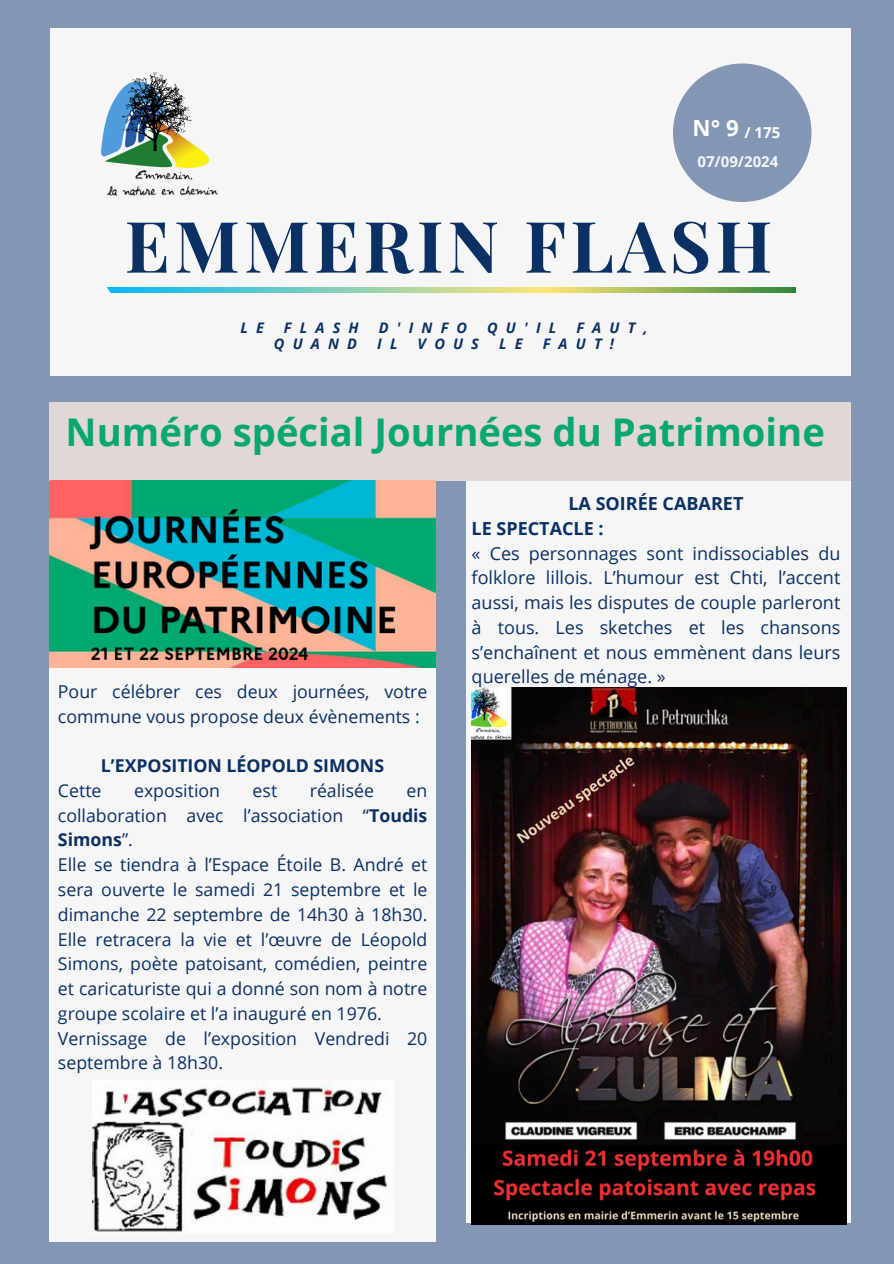
<style>
.page{position:relative;width:894px;height:1264px;background:#fff}
.page>*{position:absolute;margin:0;border:0;box-sizing:border-box;transform-origin:0 0}
.t1{font:700 70.95px "Playfair Display";letter-spacing:.06em;color:#0a3064}
.t2{font:700 38.25px "Open Sans";color:#08a871}
.t3{font:700 22.35px "Open Sans";color:#fff}
.t4{font:18px/24.8px "Open Sans";color:#0a3064}
.t5{font:17.7px/24.8px "Open Sans";color:#0a3064}
.t6{font:700 17.7px/24.8px "Open Sans";color:#0a3064}
.t7{font:700 15px "Open Sans";color:#f6f6f6}
.t8{font:700 15px "Open Sans";color:#fff}
.t9{font:italic 700 14.55px "Open Sans";letter-spacing:.56em;color:#0a3064}
.s1{font-weight:400}
.s2{font-weight:700}
</style>
<div class="page">
<div style="left:0;top:0;width:893px;height:1263px;background:#8396b4"></div>
<div style="left:50px;top:28px;width:800px;height:348px;background:#f6f6f6"></div>
<div style="left:672px;top:63px;width:139px;height:139px;background:#8396b4;border-radius:50%"></div>
<img style="left:101px;top:72px;width:117px;height:124px">
<svg style="left:106px;top:287px;width:688px;height:6px;background:#89c597"></svg>
<div style="left:50px;top:480px;width:385px;height:761px;background:#f6f6f6"></div>
<div style="left:466px;top:406px;width:384px;height:816px;background:#f6f6f6"></div>
<div style="left:50px;top:402px;width:800px;height:78px;background:#e1d7d7"></div>
<img style="left:50px;top:480px;width:385px;height:187px">
<img style="left:93px;top:1080px;width:294px;height:152px">
<img style="left:471px;top:687px;width:375px;height:537px">
<h5 class="t3" style="left:692px;top:112px;width:48px">N° 9</h5>
<h2 class="t8" style="left:744px;top:122px;width:37px">/ 175</h2>
<h4 class="t7" style="left:697px;top:151px;width:82px">07/09/2024</h4>
<p class="t1" style="left:125px;top:196px;width:648px">EMMERIN FLASH</p>
<h1 class="t9" style="left:240px;top:317px;width:25px">L E</h1>
<h1 class="t9" style="left:284px;top:317px;width:76px">FLASH</h1>
<h1 class="t9" style="left:379px;top:317px;width:90px">D'INFO</h1>
<h1 class="t9" style="left:487px;top:317px;width:71px">QU'IL</h1>
<h1 class="t9" style="left:576px;top:317px;width:73px">FAUT,</h1>
<h1 class="t9" style="left:274px;top:333px;width:85px">QUAND</h1>
<h1 class="t9" style="left:377px;top:333px;width:22px">I L</h1>
<h1 class="t9" style="left:417px;top:333px;width:63px">VOUS</h1>
<h1 class="t9" style="left:499px;top:333px;width:25px">L E</h1>
<h1 class="t9" style="left:542px;top:333px;width:73px">FAUT!</h1>
<p class="t2" style="left:66px;top:405px;width:760px">Numéro spécial Journées du Patrimoine</p>
<h4 class="t5" style="left:58px;top:678px;width:371px">Pour célébrer ces deux journées, votre commune vous propose deux évènements :</h4>
<h4 class="t6" style="left:58px;top:753px;width:327px;text-indent:43px">L’EXPOSITION LÉOPOLD SIMONS<br><span class="s1">Cette</span></h4>
<h4 class="t5" style="left:134px;top:777px;width:87px">exposition</h4>
<h4 class="t5" style="left:252px;top:777px;width:26px">est</h4>
<h4 class="t5" style="left:310px;top:777px;width:66px">réalisée</h4>
<h4 class="t5" style="left:58px;top:777px;width:371px;text-indent:348px">en collaboration avec l’association “<span class="s2">Toudis Simons</span>”.<br>Elle se tiendra à l’Espace Étoile B. André et sera ouverte le samedi 21 septembre et le dimanche 22 septembre de 14h30 à 18h30.<br>Elle retracera la vie et l’œuvre de Léopold Simons, poète patoisant, comédien, peintre et caricaturiste qui a donné son nom à notre groupe scolaire et l’a inauguré en 1976.<br>Vernissage de l’exposition Vendredi 20 septembre à 18h30.</h4>
<p class="t4" style="left:471px;top:491px;width:370px;text-indent:97px"><span class="s2">LA SOIRÉE CABARET<br>LE SPECTACLE :<br></span>« Ces personnages sont indissociables du folklore lillois. L’humour est Chti, l’accent aussi, mais les disputes de couple parleront à tous. Les sketches et les chansons s’enchaînent et nous emmènent dans leurs querelles de ménage. »</p>
</div>
